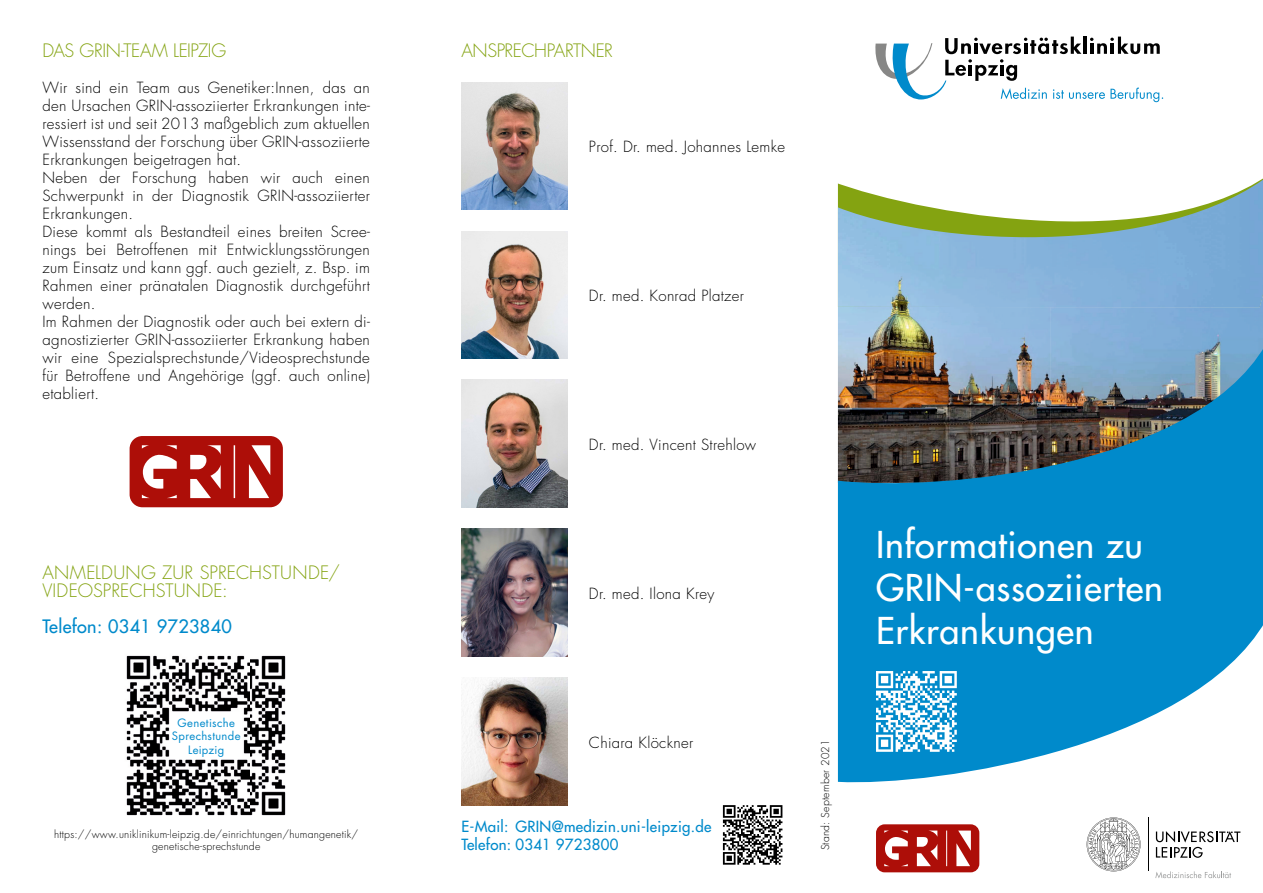
<style>
.page{position:relative;width:1263px;height:893px;background:#fff}
.page>*{position:absolute;margin:0;border:0;box-sizing:border-box;transform-origin:0 0}
.t1{font:500 36px/43.2px "Futura Std";letter-spacing:.02em;color:#fff}
.t2{font:300 18px/18px "Futura Std";color:#84a311}
.t3{font:300 18px "Futura Std";letter-spacing:-.02em;color:#84a311}
.t4{font:500 18px "Futura Std";letter-spacing:.02em;color:#008acb}
.t5{font:300 18px "Futura Std";letter-spacing:-.025em;color:#84a311}
.t6{font:300 15px/18px "Futura Std";letter-spacing:.02em;color:#000}
.t7{font:500 15px/18px "Futura Std";letter-spacing:.02em;color:#008acb}
.t8{font:11.25px/13.5px "Futura Std";letter-spacing:.03em;color:#008acb;text-align:center}
.t9{font:300 10.5px/12.6px "Futura Std";letter-spacing:.02em;color:#000;text-align:center}
</style>
<div class="page">
<svg style="left:838px;top:178px;width:425px;height:45px"></svg>
<img style="left:838px;top:307px;width:372px;height:25px">
<img style="left:838px;top:207px;width:53px;height:100px">
<img style="left:1156px;top:180px;width:107px;height:127px">
<img style="left:890px;top:223px;width:267px;height:84px">
<svg style="left:838px;top:332px;width:425px;height:450px;background:#368db6"></svg>
<svg style="left:1155px;top:871px;width:76px;height:7px"></svg>
<svg style="left:1156px;top:831px;width:84px;height:27px"></svg>
<hr style="left:1148px;top:817px;width:1px;height:54px;background:#000">
<svg style="left:1087px;top:817px;width:53px;height:54px"></svg>
<svg style="left:875px;top:37px;width:288px;height:65px"></svg>
<svg style="left:837px;top:184px;width:1px;height:598px"></svg>
<svg style="left:876px;top:824px;width:103px;height:48px"></svg>
<svg style="left:130px;top:436px;width:153px;height:71px"></svg>
<img style="left:461px;top:82px;width:107px;height:128px">
<img style="left:461px;top:231px;width:107px;height:128px">
<img style="left:461px;top:380px;width:107px;height:127px">
<img style="left:461px;top:529px;width:107px;height:127px">
<img style="left:461px;top:677px;width:107px;height:128px">
<img style="left:126px;top:655px;width:160px;height:161px">
<div style="left:171px;top:712px;width:71px;height:46px;background:#fff"></div>
<svg style="left:876px;top:671px;width:81px;height:81px"></svg>
<svg style="left:723px;top:805px;width:59px;height:60px"></svg>
<p class="t3" style="left:43px;top:40px;width:185px">DAS GRIN-TEAM LEIPZIG</p>
<p class="t6" style="left:43px;top:79px;width:329px">Wir sind ein Team aus Genetiker:Innen, das an den Ursachen GRIN-assoziierter Erkrankungen inte&shy;ressiert ist und seit 2013 maßgeblich zum aktuellen Wissensstand der Forschung über GRIN-assoziierte Erkrankungen beigetragen hat.<br>Neben der Forschung haben wir auch einen Schwerpunkt in der Diagnostik GRIN-assoziierter Erkrankungen.<br>Diese kommt als Bestandteil eines breiten Scree&shy;nings bei Betroffenen mit Entwicklungsstörungen zum Einsatz und kann ggf. auch gezielt, z. Bsp. im Rahmen einer pränatalen Diagnostik durchgeführt werden.<br>Im Rahmen der Diagnostik oder auch bei extern di&shy;agnostizierter GRIN-assoziierter Erkrankung haben wir eine Spezialsprechstunde/Videosprechstunde für Betroffene und Angehörige (ggf. auch online) etabliert.</p>
<p class="t2" style="left:43px;top:564px;width:299px">ANMELDUNG ZUR SPRECHSTUNDE/<br>VIDEOSPRECHSTUNDE:</p>
<p class="t4" style="left:43px;top:615px;width:191px">Telefon: 0341 9723840</p>
<p class="t8" style="left:172px;top:716px;width:70px">Genetische<br>Sprechstunde<br>Leipzig</p>
<p class="t9" style="left:54px;top:828px;width:306px">https://www.uniklinikum-leipzig.de/einrichtungen/humangenetik/ genetische-sprechstunde</p>
<p class="t5" style="left:461px;top:40px;width:153px">ANSPRECHPARTNER</p>
<p class="t6" style="left:589px;top:138px;width:198px">Prof. Dr. med. Johannes Lemke</p>
<p class="t6" style="left:589px;top:287px;width:156px">Dr. med. Konrad Platzer</p>
<p class="t6" style="left:589px;top:436px;width:169px">Dr. med. Vincent Strehlow</p>
<p class="t6" style="left:589px;top:585px;width:127px">Dr. med. Ilona Krey</p>
<p class="t6" style="left:589px;top:733px;width:106px">Chiara Klöckner</p>
<p class="t7" style="left:461px;top:818px;width:251px">E-Mail: GRIN@medizin.uni-leipzig.de<br>Telefon: 0341 9723800</p>
<p class="t9" style="left:819px;top:850px;width:113px;rotate:-90deg">Stand: September 2021</p>
<h1 class="t1" style="left:876px;top:523px;width:288px">Informationen zu<br>GRIN-assoziierten<br>Erkrankungen</h1>
</div>
